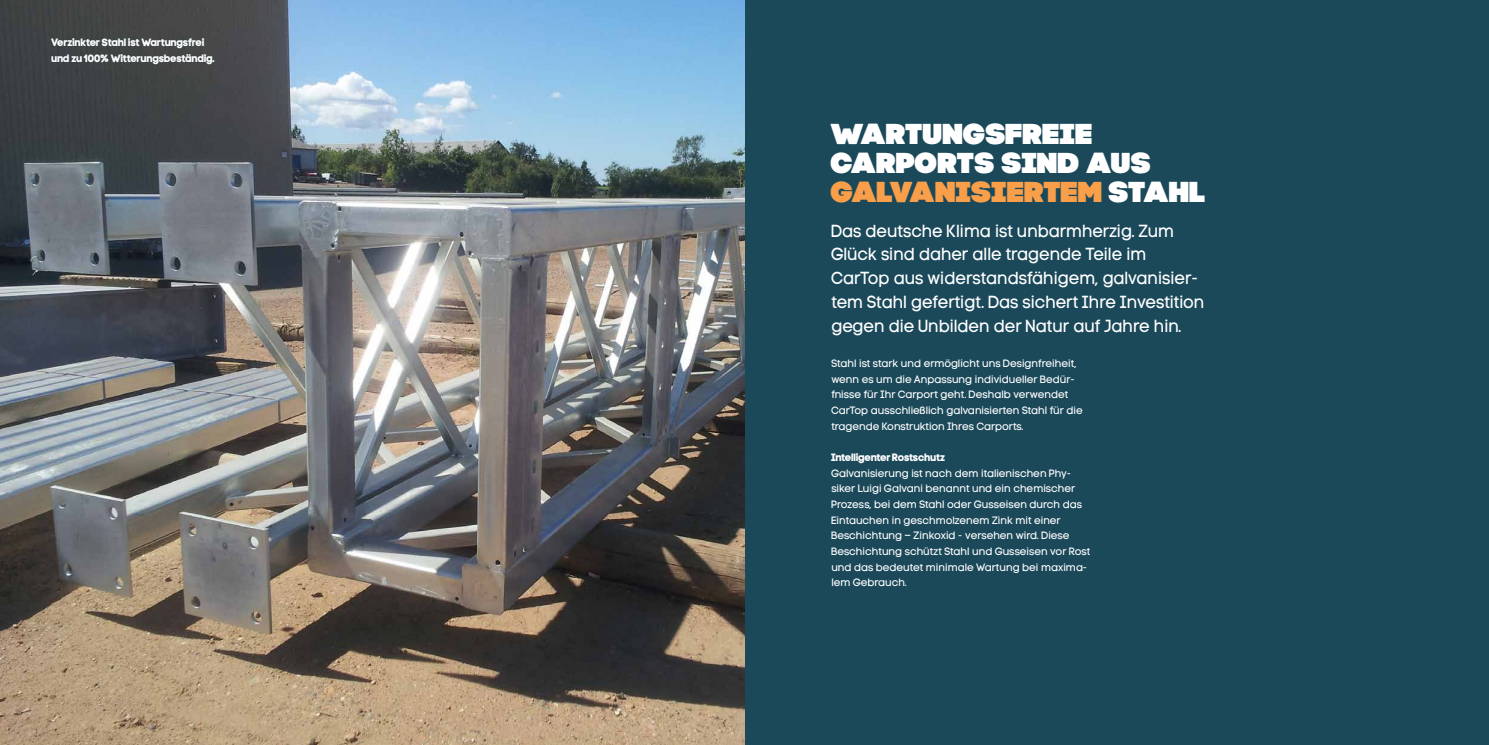
<style>
.page{position:relative;width:1489px;height:745px;background:#fff}
.page>*{position:absolute;margin:0;border:0;box-sizing:border-box;transform-origin:0 0}
.t1{font:28.75px/28.8px "Code Pro Black";color:#fff}
.t2{font:17.5px/23.8px "Code Pro LC";color:#fff;scale:.95 1}
.t3{font:10.62px/15.6px "Code Pro LC";color:#fff}
.t4{font:10.62px/15.6px "Code Pro Bold LC";color:#fff}
.s1{color:#f99e49}
</style>
<div class="page">
<div style="left:744px;top:0;width:744px;height:744px;background:#1b495a"></div>
<img style="left:0;top:0;width:744px;height:744px">
<div style="left:50px;top:37px;width:166px;height:29px;background:#3e4546"></div>
<p class="t4" style="left:51px;top:35px;width:165px">Verzinkter Stahl ist Wartungsfrei und zu 100% Witterungsbeständig.</p>
<h1 class="t1" style="left:831px;top:119px;width:376px">WARTUNGSFREIE<br>CARPORTS SIND AUS<br><span class="s1">GALVANISIERTEM</span> STAHL</h1>
<h2 class="t2" style="left:831px;top:219px;width:394px">Das deutsche Klima ist unbarmherzig. Zum Glück sind daher alle tragende Teile im CarTop aus widerstandsfähigem, galvanisier&shy;tem Stahl gefertigt. Das sichert Ihre Investition gegen die Unbilden der Natur auf Jahre hin.</h2>
<p class="t3" style="left:831px;top:355px;width:253px">Stahl ist stark und ermöglicht uns Designfreiheit, wenn es um die Anpassung individueller Bedür&shy;fnisse für Ihr Carport geht. Deshalb verwendet CarTop ausschließlich galvanisierten Stahl für die tragende Konstruktion Ihres Carports.</p>
<p class="t4" style="left:831px;top:449px;width:115px">Intelligenter Rostschutz</p>
<p class="t3" style="left:831px;top:465px;width:260px">Galvanisierung ist nach dem italienischen Phy&shy;siker Luigi Galvani benannt und ein chemischer Prozess, bei dem Stahl oder Gusseisen durch das Eintauchen in geschmolzenem Zink mit einer Beschichtung – Zinkoxid - versehen wird. Diese Beschichtung schützt Stahl und Gusseisen vor Rost und das bedeutet minimale Wartung bei maxima&shy;lem Gebrauch.</p>
</div>
